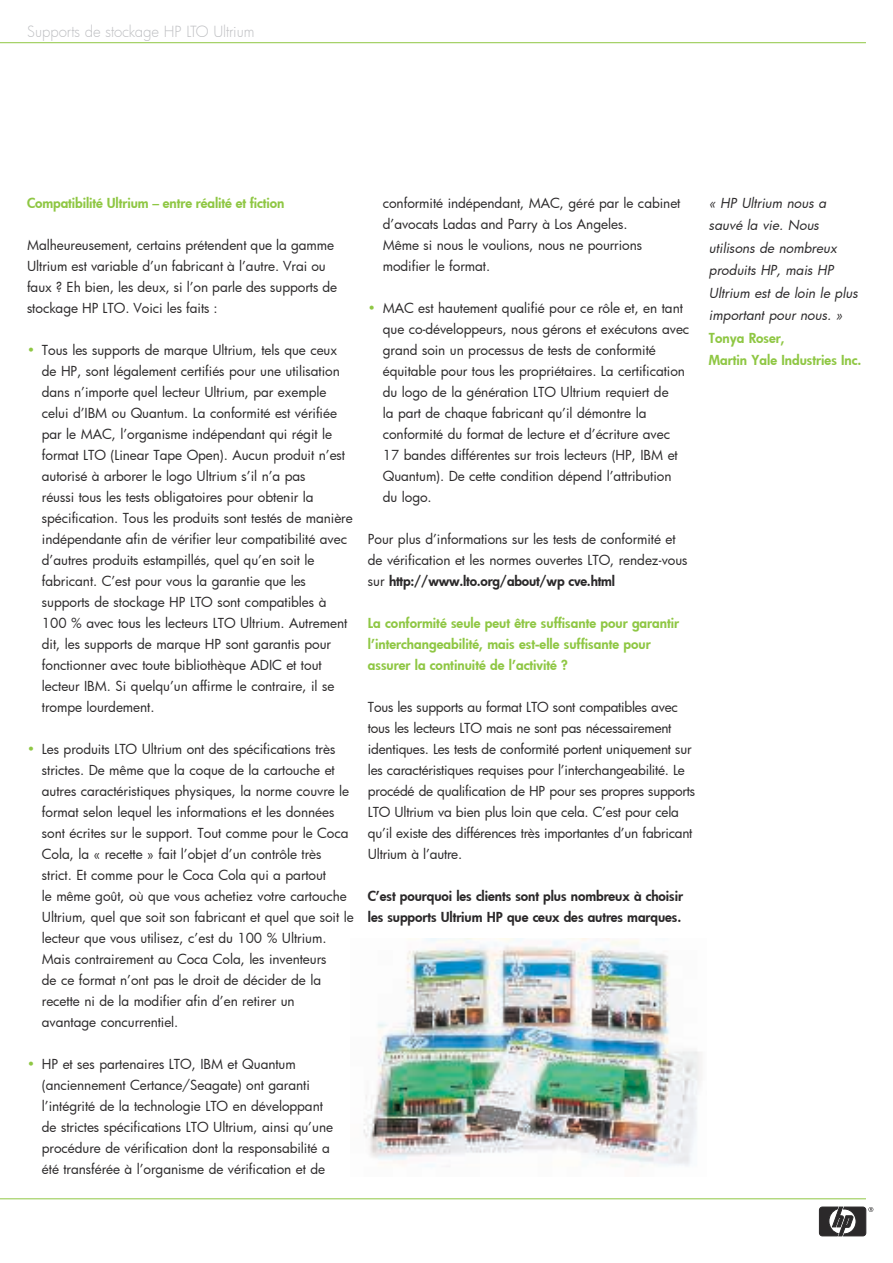
<style>
.page{position:relative;width:893px;height:1263px;background:#fff}
.page>*{position:absolute;margin:0;border:0;box-sizing:border-box;transform-origin:0 0}
.t1{font:300 15px "Futura";letter-spacing:-.005em;color:#bebfc2}
.t2{font:13.5px/21px "Futura";letter-spacing:-.005em;color:#2b292a}
.t3{font:800 13.5px/21px "Futura";color:#8fc744}
.t4{font:italic 13.5px/22.5px "Futura";color:#2b292a}
.t5{font:800 13.5px/21px "Futura";letter-spacing:-.005em;color:#2b292a}
.s1{color:#8fc744}
.s2{font-weight:800}
</style>
<div class="page">
<img style="left:363px;top:938px;width:339px;height:229px">
<hr style="left:0;top:1198px;width:866px;height:1px;background:#8fc744">
<svg style="left:819px;top:1207px;width:54px;height:29px"></svg>
<hr style="left:0;top:42px;width:866px;height:1px;background:#8fc744">
<p class="t1" style="left:27px;top:25px;width:229px">Supports de stockage HP LTO Ultrium</p>
<p class="t3" style="left:27px;top:193px;width:259px">Compatibilité Ultrium – entre réalité et fiction</p>
<p class="t2" style="left:27px;top:235px;width:312px">Malheureusement, certains prétendent que la gamme Ultrium est variable d’un fabricant à l’autre. Vrai ou faux ? Eh bien, les deux, si l’on parle des supports de stockage HP LTO. Voici les faits :</p>
<p class="t2" style="left:42px;top:340px;width:312px;text-indent:-15px"><span class="s1">•</span> Tous les supports de marque Ultrium, tels que ceux de HP, sont légalement certifiés pour une utilisation dans n’importe quel lecteur Ultrium, par exemple celui d’IBM ou Quantum. La conformité est vérifiée par le MAC, l’organisme indépendant qui régit le format LTO (Linear Tape Open). Aucun produit n’est autorisé à arborer le logo Ultrium s’il n’a pas<br>réussi tous les tests obligatoires pour obtenir la spécification. Tous les produits sont testés de manière indépendante afin de vérifier leur compatibilité avec d’autres produits estampillés, quel qu’en soit le fabricant. C’est pour vous la garantie que les supports de stockage HP LTO sont compatibles à 100 % avec tous les lecteurs LTO Ultrium. Autrement dit, les supports de marque HP sont garantis pour fonctionner avec toute bibliothèque ADIC et tout lecteur IBM. Si quelqu’un affirme le contraire, il se trompe lourdement.</p>
<p class="t2" style="left:42px;top:739px;width:313px;text-indent:-15px"><span class="s1">•</span> Les produits LTO Ultrium ont des spécifications très strictes. De même que la coque de la cartouche et autres caractéristiques physiques, la norme couvre le format selon lequel les informations et les données sont écrites sur le support. Tout comme pour le Coca Cola, la « recette » fait l’objet d’un contrôle très strict. Et comme pour le Coca Cola qui a partout<br>le même goût, où que vous achetiez votre cartouche Ultrium, quel que soit son fabricant et quel que soit le lecteur que vous utilisez, c’est du 100 % Ultrium.<br>Mais contrairement au Coca Cola, les inventeurs<br>de ce format n’ont pas le droit de décider de la recette ni de la modifier afin d’en retirer un<br>avantage concurrentiel.</p>
<p class="t2" style="left:42px;top:1054px;width:293px;text-indent:-15px"><span class="s1">•</span> HP et ses partenaires LTO, IBM et Quantum (anciennement Certance/Seagate) ont garanti l’intégrité de la technologie LTO en développant de strictes spécifications LTO Ultrium, ainsi qu’une procédure de vérification dont la responsabilité a été transférée à l’organisme de vérification et de</p>
<p class="t2" style="left:383px;top:193px;width:299px">conformité indépendant, MAC, géré par le cabinet d’avocats Ladas and Parry à Los Angeles.<br>Même si nous le voulions, nous ne pourrions modifier le format.</p>
<p class="t2" style="left:383px;top:298px;width:308px;text-indent:-15px"><span class="s1">•</span> MAC est hautement qualifié pour ce rôle et, en tant que co-développeurs, nous gérons et exécutons avec grand soin un processus de tests de conformité équitable pour tous les propriétaires. La certification du logo de la génération LTO Ultrium requiert de<br>la part de chaque fabricant qu’il démontre la conformité du format de lecture et d’écriture avec 17 bandes différentes sur trois lecteurs (HP, IBM et Quantum). De cette condition dépend l’attribution du logo.</p>
<p class="t2" style="left:368px;top:529px;width:321px">Pour plus d’informations sur les tests de conformité et de vérification et les normes ouvertes LTO, rendez-vous sur <span class="s2">http://www.lto.org/about/wp cve.html</span></p>
<p class="t3" style="left:368px;top:613px;width:313px">La conformité seule peut être suffisante pour garantir l’interchangeabilité, mais est-elle suffisante pour assurer la continuité de l’activité ?</p>
<p class="t2" style="left:368px;top:697px;width:329px">Tous les supports au format LTO sont compatibles avec tous les lecteurs LTO mais ne sont pas nécessairement identiques. Les tests de conformité portent uniquement sur les caractéristiques requises pour l’interchangeabilité. Le procédé de qualification de HP pour ses propres supports LTO Ultrium va bien plus loin que cela. C’est pour cela qu’il existe des différences très importantes d’un fabricant Ultrium à l’autre.</p>
<p class="t5" style="left:368px;top:886px;width:317px">C’est pourquoi les clients sont plus nombreux à choisir les supports Ultrium HP que ceux des autres marques.</p>
<p class="t4" style="left:709px;top:193px;width:150px">« HP Ultrium nous a sauvé la vie. Nous utilisons de nombreux produits HP, mais HP<br>Ultrium est de loin le plus important pour nous. »</p>
<p class="t3" style="left:709px;top:328px;width:154px;line-height:22.5px">Tonya Roser,<br>Martin Yale Industries Inc.</p>
</div>
